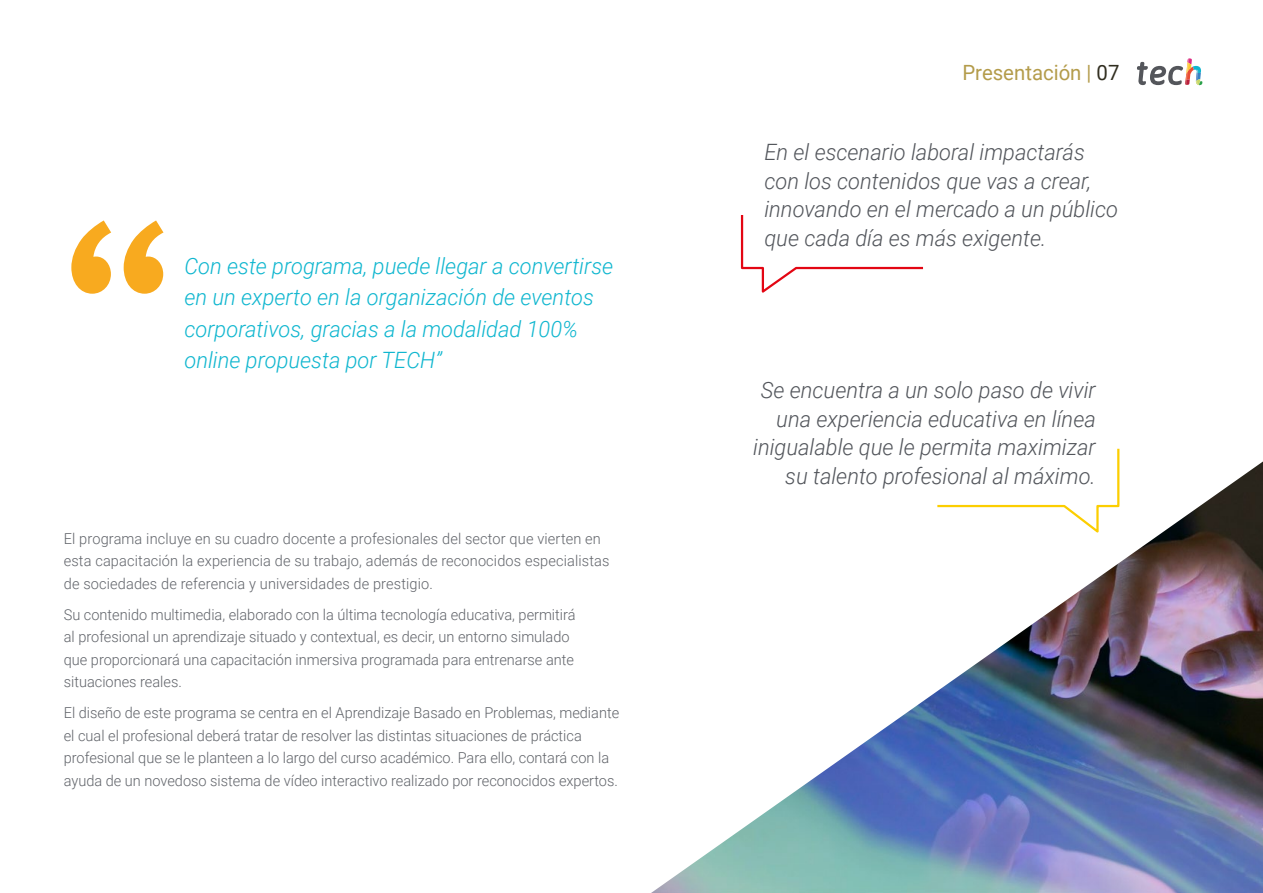
<style>
.page{position:relative;width:1263px;height:893px;background:#fff}
.page>*{position:absolute;margin:0;border:0;box-sizing:border-box;transform-origin:0 0}
.t1{font:italic 300 22.5px/28.5px "Roboto";color:#52555b;text-align:right}
.t2{font:italic 300 22.5px/31.5px "Roboto";color:#0fb6cf}
.t3{font:21px "Roboto";color:#b49c4b}
.t4{font:300 15px/22.5px "Roboto";color:#61646a}
.s1{color:#312e20}
</style>
<div class="page">
<img style="left:651px;top:461px;width:612px;height:432px">
<svg style="left:935px;top:448px;width:185px;height:88px"></svg>
<svg style="left:740px;top:215px;width:183px;height:78px"></svg>
<svg style="left:1137px;top:58px;width:65px;height:28px"></svg>
<svg style="left:71px;top:220px;width:92px;height:74px"></svg>
<h1 class="t2" style="left:184px;top:249px;width:430px">Con este programa, puede llegar a convertirse en un experto en la organización de eventos corporativos, gracias a la modalidad 100% online propuesta por TECH”</h1>
<p class="t4" style="left:64px;top:527px;width:547px">El programa incluye en su cuadro docente a profesionales del sector que vierten en esta capacitación la experiencia de su trabajo, además de reconocidos especialistas de sociedades de referencia y universidades de prestigio.</p>
<p class="t4" style="left:64px;top:603px;width:513px">Su contenido multimedia, elaborado con la última tecnología educativa, permitirá al profesional un aprendizaje situado y contextual, es decir, un entorno simulado que proporcionará una capacitación inmersiva programada para entrenarse ante situaciones reales.</p>
<p class="t4" style="left:64px;top:701px;width:557px">El diseño de este programa se centra en el Aprendizaje Basado en Problemas, mediante el cual el profesional deberá tratar de resolver las distintas situaciones de práctica profesional que se le planteen a lo largo del curso académico. Para ello, contará con la ayuda de un novedoso sistema de vídeo interactivo realizado por reconocidos expertos.</p>
<h2 class="t3" style="left:962px;top:57px;width:159px">Presentación | <span class="s1">07</span></h2>
<h1 class="t1" style="left:764px;top:137px;width:355px;text-align:left">En el escenario laboral impactarás con los contenidos que vas a crear, innovando en el mercado a un público que cada día es más exigente.</h1>
<h1 class="t1" style="left:753px;top:375px;width:344px">Se encuentra a un solo paso de vivir una experiencia educativa en línea inigualable que le permita maximizar su talento profesional al máximo.</h1>
</div>
